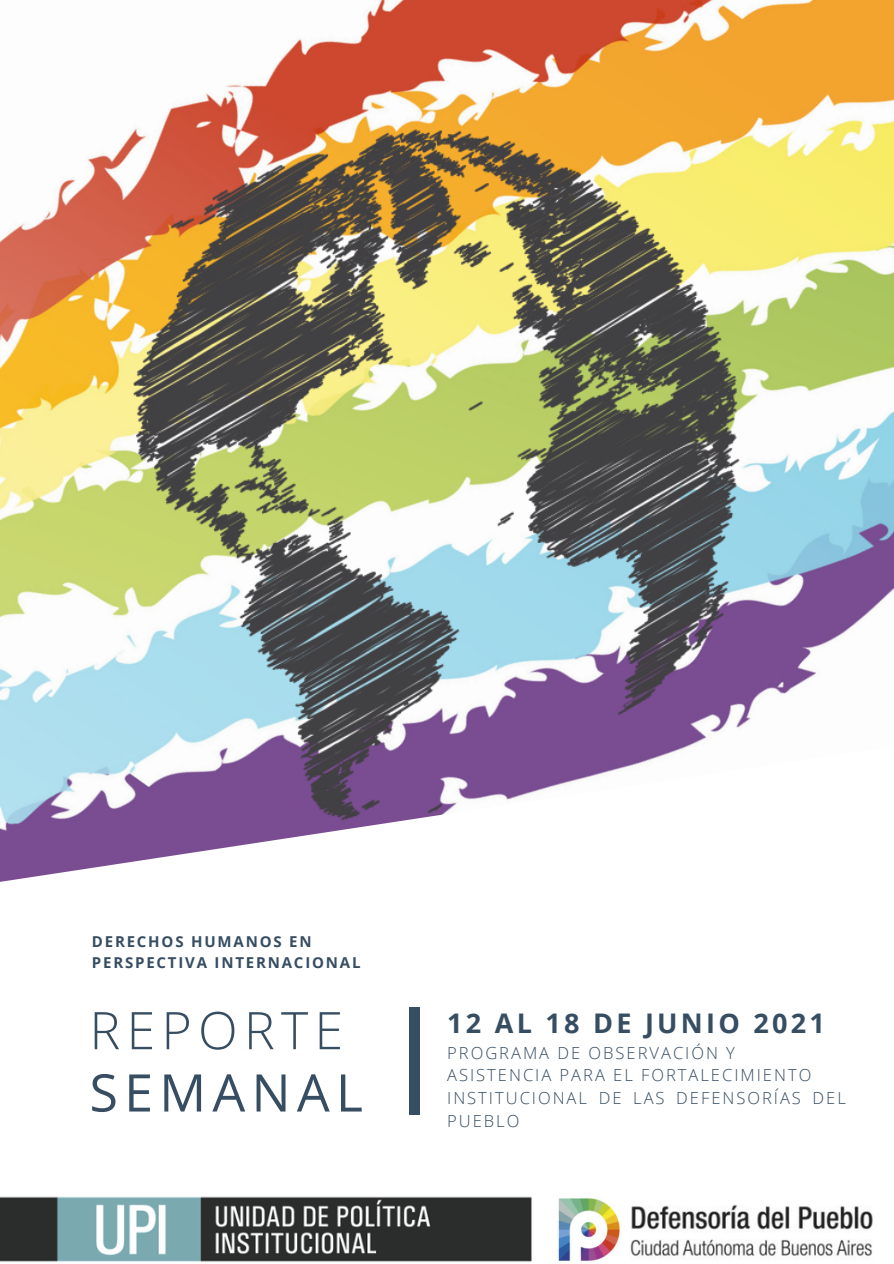
<style>
.page{position:relative;width:894px;height:1264px;background:#fff}
.page>*{position:absolute;margin:0;border:0;box-sizing:border-box;transform-origin:0 0}
.t1{font:51.9px "Open Sans";letter-spacing:.12em;color:#364d62}
.t2{font:300 51.9px "Open Sans";letter-spacing:.12em;color:#364d62}
.t3{font:700 27px "Open Sans";letter-spacing:.12em;color:#364d62}
.t4{font:300 16.5px/22.5px "Open Sans";letter-spacing:.12em;color:#364d62}
.t5{font:700 15px/20.5px "Open Sans";letter-spacing:.12em;color:#364d62}
</style>
<div class="page">
<img style="left:291px;top:0;width:602px;height:49px">
<img style="left:0;top:49px;width:893px;height:833px">
<img style="left:0;top:1196px;width:607px;height:66px">
<div style="left:409px;top:1007px;width:10px;height:107px;background:#364d62"></div>
<img style="left:585px;top:1204px;width:288px;height:58px">
<p class="t5" style="left:92px;top:931px;width:270px">DERECHOS HUMANOS EN<br>PERSPECTIVA INTERNACIONAL</p>
<p class="t2" style="left:89px;top:993px;width:255px">REPORTE</p>
<p class="t3" style="left:447px;top:1004px;width:379px">12 AL 18 DE JUNIO 2021</p>
<p class="t4" style="left:447px;top:1041px;width:289px">PROGRAMA DE OBSERVACIÓN Y</p>
<p class="t4" style="left:447px;top:1063px;width:365px">ASISTENCIA PARA EL FORTALECIMIENTO</p>
<p class="t4" style="left:447px;top:1086px;width:400px">INSTITUCIONAL DE LAS DEFENSORÍAS DEL<br>PUEBLO</p>
<p class="t1" style="left:89px;top:1056px;width:275px">SEMANAL</p>
</div>
